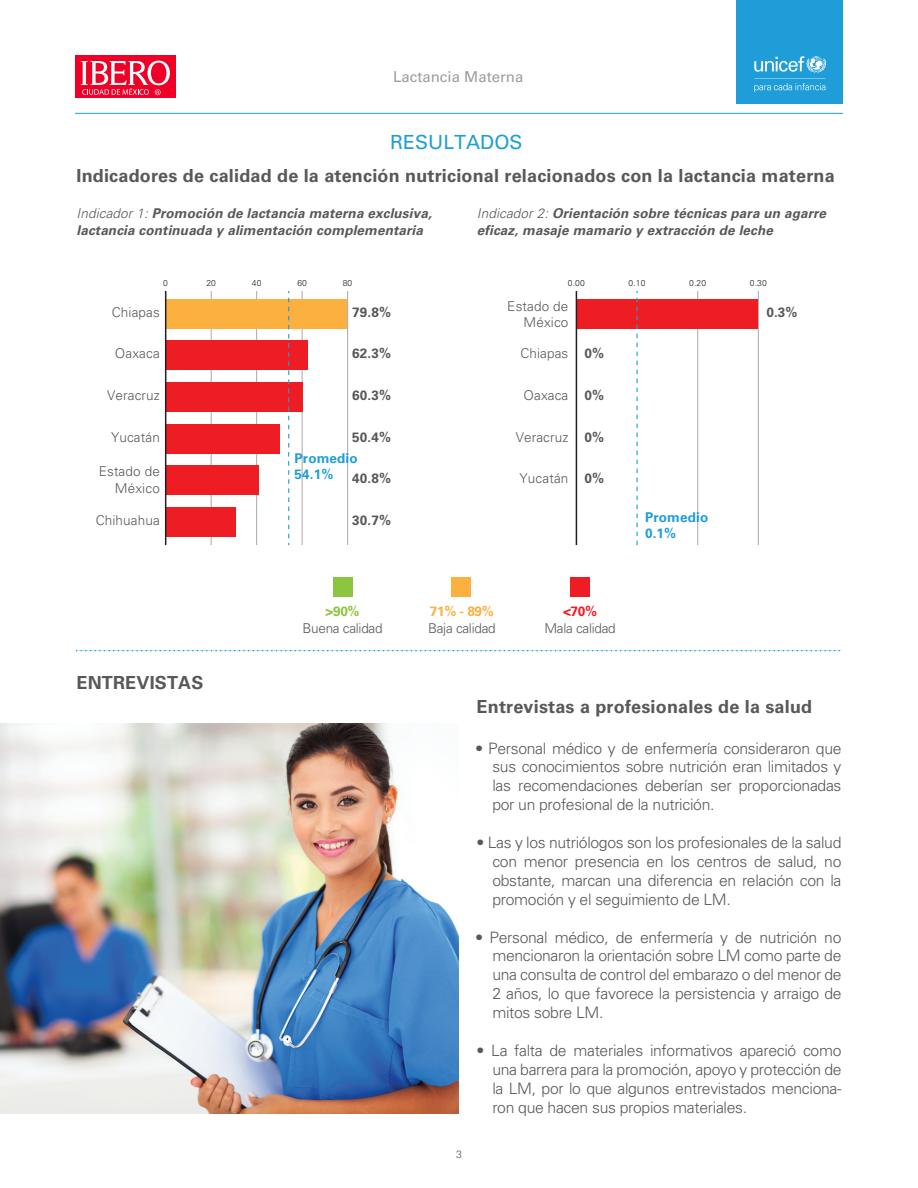
<style>
.page{position:relative;width:918px;height:1188px;background:#fff}
.page>*{position:absolute;margin:0;border:0;box-sizing:border-box;transform-origin:0 0}
.t1{font:19.5px "Univers";color:#1e9dd8}
.t2{font:700 18px "Univers";letter-spacing:.01em;color:#57585a}
.t3{font:300 15.75px/18.9px "Univers";letter-spacing:-.02em;color:#57585a;text-align:justify}
.t4{font:15px "Univers";color:#9d9d9c}
.t5{font:italic 700 13.5px/16.2px "Univers";letter-spacing:.01em;color:#57585a}
.t6{font:300 13.5px/16.2px "Univers";letter-spacing:.01em;color:#57585a;text-align:right}
.t7{font:700 13.5px "Univers";letter-spacing:.01em;color:#57585a}
.t8{font:300 13.5px "Univers";letter-spacing:-.02em;color:#57585a}
.t9{font:700 13.5px/16.2px "Univers";letter-spacing:.01em;color:#1e9dd8}
.t10{font:700 13.5px "Univers";color:#fbb03f}
.t11{font:700 13.5px "Univers";color:#ee1d23}
.t12{font:700 13.5px "Univers";color:#8bc63e}
.t13{font:300 10.5px "Univers";color:#57585a}
.t14{font:300 8.55px "Univers";letter-spacing:.01em;color:#231f20}
.s1{font-weight:300}
.s2{font-weight:700}
</style>
<div class="page">
<div style="left:736px;top:0;width:107px;height:103px;background:#1e9dd8"></div>
<hr style="left:75px;top:113px;width:768px;height:1px;background:#1e9dd8">
<div style="left:75px;top:55px;width:100px;height:43px;background:#ef0027"></div>
<svg style="left:81px;top:61px;width:89px;height:34px"></svg>
<svg style="left:754px;top:56px;width:72px;height:36px"></svg>
<hr style="left:211px;top:291px;width:1px;height:254px;background:#a8a9ad">
<hr style="left:256px;top:291px;width:1px;height:254px;background:#a8a9ad">
<hr style="left:302px;top:291px;width:1px;height:254px;background:#a8a9ad">
<hr style="left:347px;top:291px;width:1px;height:254px;background:#a8a9ad">
<div style="left:166px;top:299px;width:181px;height:30px;background:#fbb03f"></div>
<div style="left:166px;top:340px;width:141px;height:30px;background:#ee1d23"></div>
<div style="left:166px;top:382px;width:137px;height:30px;background:#ee1d23"></div>
<div style="left:166px;top:424px;width:114px;height:30px;background:#ee1d23"></div>
<div style="left:166px;top:465px;width:92px;height:30px;background:#ee1d23"></div>
<div style="left:166px;top:507px;width:70px;height:30px;background:#ee1d23"></div>
<svg style="left:288px;top:291px;width:1px;height:254px"></svg>
<hr style="left:165px;top:291px;width:1px;height:254px;background:#231f20">
<hr style="left:697px;top:291px;width:1px;height:254px;background:#a8a9ad">
<hr style="left:758px;top:291px;width:1px;height:254px;background:#a8a9ad">
<div style="left:576px;top:299px;width:182px;height:30px;background:#ee1d23"></div>
<hr style="left:576px;top:291px;width:1px;height:254px;background:#231f20">
<svg style="left:77px;top:650px;width:764px;height:1px"></svg>
<div style="left:333px;top:577px;width:19px;height:20px;background:#8bc63e"></div>
<div style="left:451px;top:577px;width:20px;height:20px;background:#fbb03f"></div>
<div style="left:570px;top:577px;width:20px;height:20px;background:#ee1d23"></div>
<svg style="left:637px;top:291px;width:1px;height:254px"></svg>
<img style="left:0;top:723px;width:458px;height:391px">
<p class="t4" style="left:393px;top:68px;width:132px">Lactancia Materna</p>
<p class="t1" style="left:390px;top:130px;width:134px">RESULTADOS</p>
<p class="t2" style="left:77px;top:165px;width:760px">Indicadores de calidad de la atención nutricional relacionados con la lactancia materna</p>
<p class="t5" style="left:77px;top:206px;width:357px"><span class="s1">Indicador 1:</span> Promoción de lactancia materna exclusiva, lactancia continuada y alimentación complementaria</p>
<p class="t5" style="left:477px;top:206px;width:351px"><span class="s1">Indicador 2:</span> Orientación sobre técnicas para un agarre eficaz, masaje mamario y extracción de leche</p>
<p class="t14" style="left:163px;top:278px;width:6px">0</p>
<p class="t14" style="left:206px;top:278px;width:11px">20</p>
<p class="t14" style="left:252px;top:278px;width:11px">40</p>
<p class="t14" style="left:297px;top:278px;width:11px">60</p>
<p class="t14" style="left:343px;top:278px;width:11px">80</p>
<p class="t6" style="left:112px;top:304px;width:50px">Chiapas</p>
<p class="t6" style="left:115px;top:346px;width:46px">Oaxaca</p>
<p class="t6" style="left:107px;top:387px;width:54px">Veracruz</p>
<p class="t6" style="left:111px;top:429px;width:50px">Yucatán</p>
<p class="t6" style="left:99px;top:464px;width:63px">Estado de<br>México</p>
<p class="t6" style="left:96px;top:512px;width:66px">Chihuahua</p>
<p class="t2" style="left:77px;top:672px;width:128px">ENTREVISTAS</p>
<p class="t7" style="left:352px;top:304px;width:40px">79.8%</p>
<p class="t7" style="left:352px;top:346px;width:40px">62.3%</p>
<p class="t7" style="left:352px;top:387px;width:40px">60.3%</p>
<p class="t7" style="left:352px;top:429px;width:40px">50.4%</p>
<p class="t7" style="left:352px;top:471px;width:40px">40.8%</p>
<p class="t7" style="left:352px;top:512px;width:40px">30.7%</p>
<p class="t9" style="left:295px;top:450px;width:65px">Promedio<br>54.1%</p>
<p class="t12" style="left:326px;top:604px;width:36px">&gt;90%</p>
<p class="t8" style="left:303px;top:620px;width:82px">Buena calidad</p>
<p class="t14" style="left:568px;top:278px;width:18px">0.00</p>
<p class="t14" style="left:629px;top:278px;width:18px">0.10</p>
<p class="t14" style="left:689px;top:278px;width:18px">0.20</p>
<p class="t14" style="left:750px;top:278px;width:18px">0.30</p>
<p class="t6" style="left:507px;top:298px;width:63px">Estado de<br>México</p>
<p class="t6" style="left:520px;top:346px;width:50px">Chiapas</p>
<p class="t6" style="left:523px;top:387px;width:46px">Oaxaca</p>
<p class="t6" style="left:516px;top:429px;width:54px">Veracruz</p>
<p class="t6" style="left:520px;top:470px;width:50px">Yucatán</p>
<p class="t7" style="left:584px;top:346px;width:21px">0%</p>
<p class="t7" style="left:584px;top:387px;width:21px">0%</p>
<p class="t7" style="left:584px;top:429px;width:21px">0%</p>
<p class="t7" style="left:584px;top:471px;width:21px">0%</p>
<p class="t10" style="left:430px;top:604px;width:65px">71% - 89%</p>
<p class="t8" style="left:428px;top:620px;width:69px">Baja calidad</p>
<p class="t11" style="left:563px;top:604px;width:36px">&lt;70%</p>
<p class="t8" style="left:544px;top:620px;width:73px">Mala calidad</p>
<p class="t9" style="left:645px;top:509px;width:65px">Promedio<br>0.1%</p>
<p class="t7" style="left:766px;top:304px;width:33px">0.3%</p>
<p class="t2" style="left:477px;top:696px;width:337px">Entrevistas a profesionales de la salud</p>
<p class="t13" style="left:456px;top:1148px;width:7px">3</p>
<p class="t3" style="left:492px;top:739px;width:351px;text-indent:-16px"><span class="s2">•</span> Personal médico y de enfermería consideraron que sus conocimientos sobre nutrición eran limitados y las recomendaciones deberían ser proporcionadas por un profesional de la nutrición.</p>
<p class="t3" style="left:492px;top:833px;width:351px;text-indent:-16px">• Las y los nutriólogos son los profesionales de la salud con menor presencia en los centros de salud, no obstante, marcan una diferencia en relación con la promoción y el seguimiento de LM.</p>
<p class="t3" style="left:492px;top:928px;width:351px;text-indent:-16px"><span class="s2">•</span> Personal médico, de enfermería y de nutrición no mencionaron la orientación sobre LM como parte de una consulta de control del embarazo o del menor de 2 años, lo que favorece la persistencia y arraigo de mitos sobre LM.</p>
<p class="t3" style="left:492px;top:1041px;width:351px;text-indent:-16px">• La falta de materiales informativos apareció como una barrera para la promoción, apoyo y protección de la LM, por lo que algunos entrevistados menciona&shy;ron que hacen sus propios materiales.</p>
</div>
